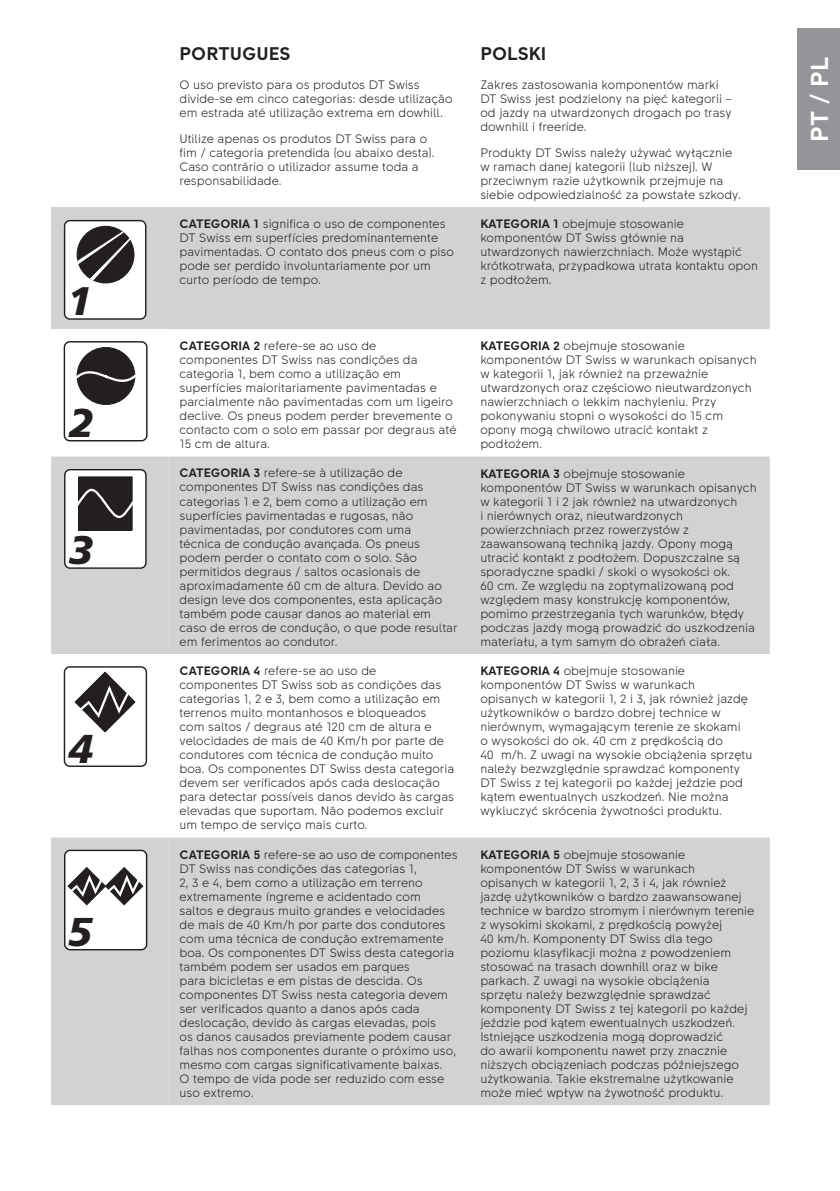
<style>
.page{position:relative;width:840px;height:1191px;background:#fff}
.page>*{position:absolute;margin:0;border:0;box-sizing:border-box;transform-origin:0 0}
.t1{font:italic 900 40.2px "Frutiger LT Std";color:#231f20}
.t2{font:italic 900 40px "Frutiger LT Std";color:#231f20}
.t3{font:italic 900 39.8px "Frutiger LT Std";color:#231f20}
.t4{font:700 24px "DT Swiss Corporate";color:#fff}
.t5{font:700 18px "DT Swiss Corporate";color:#231f20}
.t6{font:300 12px/14px "DT Swiss Corporate";color:#231f20}
.s1{font-weight:700}
</style>
<div class="page">
<div style="left:797px;top:28px;width:42px;height:142px;background:#939598"></div>
<div style="left:51px;top:207px;width:117px;height:122px;background:#d1d2d4"></div>
<div style="left:168px;top:207px;width:601px;height:122px;background:#d1d2d4"></div>
<svg style="left:51px;top:456px;width:117px;height:649px;fill:#d1d2d4"></svg>
<svg style="left:168px;top:456px;width:601px;height:649px;fill:#d1d2d4"></svg>
<div style="left:65px;top:221px;width:81px;height:98px;background:#fff;border-radius:5px"></div>
<div style="left:64px;top:220px;width:82px;height:100px;border:1px solid #231f20;border-radius:5px"></div>
<div style="left:77px;top:226px;width:57px;height:57px;background:#231f20;border-radius:50%"></div>
<div style="left:77px;top:226px;width:57px;height:57px;border:1px solid #231f20;border-radius:50%"></div>
<svg style="left:77px;top:232px;width:53px;height:48px"></svg>
<div style="left:64px;top:341px;width:83px;height:100px;border:1px solid #231f20;border-radius:5px"></div>
<div style="left:77px;top:347px;width:58px;height:57px;background:#231f20;border-radius:50%"></div>
<svg style="left:76px;top:368px;width:60px;height:17px"></svg>
<div style="left:65px;top:470px;width:81px;height:98px;background:#fff;border-radius:5px"></div>
<div style="left:64px;top:469px;width:83px;height:100px;border:1px solid #231f20;border-radius:5px"></div>
<div style="left:79px;top:477px;width:53px;height:53px;background:#231f20"></div>
<svg style="left:78px;top:487px;width:55px;height:32px"></svg>
<div style="left:64px;top:666px;width:83px;height:101px;border:1px solid #231f20;border-radius:5px"></div>
<svg style="left:75px;top:672px;width:60px;height:60px"></svg>
<div style="left:65px;top:850px;width:81px;height:99px;background:#fff;border-radius:5px"></div>
<div style="left:64px;top:849px;width:83px;height:101px;border:1px solid #231f20;border-radius:5px"></div>
<svg style="left:68px;top:867px;width:75px;height:38px"></svg>
<h3 class="t3" style="left:67px;top:278px;width:26px">1</h3>
<h2 class="t2" style="left:68px;top:399px;width:27px">2</h2>
<h3 class="t3" style="left:68px;top:527px;width:26px">3</h3>
<h1 class="t1" style="left:68px;top:724px;width:26px">4</h1>
<h1 class="t1" style="left:67px;top:907px;width:26px">5</h1>
<h3 class="t5" style="left:179px;top:42px;width:112px">PORTUGUES</h3>
<h3 class="t5" style="left:480px;top:42px;width:67px">POLSKI</h3>
<p class="t6" style="left:179px;top:78px;width:274px">O uso previsto para os produtos DT Swiss divide-se em cinco categorias: desde utilização em estrada até utilização extrema em dowhill.</p>
<p class="t6" style="left:179px;top:131px;width:256px">Utilize apenas os produtos DT Swiss para o fim / categoria pretendida (ou abaixo desta).<br>Caso contrário o utilizador assume toda a responsabilidade.</p>
<p class="t6" style="left:480px;top:78px;width:253px">Zakres zastosowania komponentów marki DT Swiss jest podzielony na pięć kategorii – od jazdy na utwardzonych drogach po trasy downhill i freeride.</p>
<p class="t6" style="left:480px;top:145px;width:262px">Produkty DT Swiss należy używać wyłącznie w ramach danej kategorii (lub niższej). W przeciwnym razie użytkownik przejmuje na siebie odpowiedzialność za powstałe szkody.</p>
<p class="t6" style="left:179px;top:216px;width:276px"><span class="s1">CATEGORIA 1</span> significa o uso de componentes DT Swiss em superfícies predominantemente pavimentadas. O contato dos pneus com o piso pode ser perdido involuntariamente por um curto período de tempo.</p>
<p class="t6" style="left:480px;top:216px;width:279px"><span class="s1">KATEGORIA 1</span> obejmuje stosowanie komponentów DT Swiss głównie na utwardzonych nawierzchniach. Może wystąpić krótkotrwała, przypadkowa utrata kontaktu opon z podłożem.</p>
<p class="t6" style="left:179px;top:338px;width:278px"><span class="s1">CATEGORIA 2</span> refere-se ao uso de componentes DT Swiss nas condições da categoria 1, bem como a utilização em superfícies maioritariamente pavimentadas e parcialmente não pavimentadas com um ligeiro declive. Os pneus podem perder brevemente o contacto com o solo em passar por degraus até 15 cm de altura.</p>
<p class="t6" style="left:480px;top:338px;width:278px"><span class="s1">KATEGORIA 2</span> obejmuje stosowanie komponentów DT Swiss w warunkach opisanych w kategorii 1, jak również na przeważnie utwardzonych oraz częściowo nieutwardzonych nawierzchniach o lekkim nachyleniu. Przy pokonywaniu stopni o wysokości do 15 cm opony mogą chwilowo utracić kontakt z podłożem.</p>
<p class="t6" style="left:179px;top:466px;width:279px"><span class="s1">CATEGORIA 3</span> refere-se à utilização de componentes DT Swiss nas condições das categorias 1 e 2, bem como a utilização em superfícies pavimentadas e rugosas, não pavimentadas, por condutores com uma<br>técnica de condução avançada. Os pneus podem perder o contato com o solo. São permitidos degraus / saltos ocasionais de aproximadamente 60 cm de altura. Devido ao design leve dos componentes, esta aplicação também pode causar danos ao material em caso de erros de condução, o que pode resultar em ferimentos ao condutor.</p>
<p class="t6" style="left:480px;top:466px;width:278px"><span class="s1">KATEGORIA 3</span> obejmuje stosowanie komponentów DT Swiss w warunkach opisanych w kategorii 1 i 2 jak również na utwardzonych<br>i nierównych oraz, nieutwardzonych powierzchniach przez rowerzystów z zaawansowaną techniką jazdy. Opony mogą utracić kontakt z podłożem. Dopuszczalne są sporadyczne spadki / skoki o wysokości ok.<br>60 cm. Ze względu na zoptymalizowaną pod względem masy konstrukcję komponentów, pomimo przestrzegania tych warunków, błędy podczas jazdy mogą prowadzić do uszkodzenia materiału, a tym samym do obrażeń ciała.</p>
<p class="t6" style="left:179px;top:663px;width:276px"><span class="s1">CATEGORIA 4</span> refere-se ao uso de componentes DT Swiss sob as condições das categorias 1, 2 e 3, bem como a utilização em terrenos muito montanhosos e bloqueados com saltos / degraus até 120 cm de altura e velocidades de mais de 40 Km/h por parte de condutores com técnica de condução muito boa. Os componentes DT Swiss desta categoria devem ser verificados após cada deslocação para detectar possíveis danos devido às cargas elevadas que suportam. Não podemos excluir um tempo de serviço mais curto.</p>
<p class="t6" style="left:480px;top:663px;width:273px"><span class="s1">KATEGORIA 4</span> obejmuje stosowanie komponentów DT Swiss w warunkach opisanych w kategorii 1, 2 i 3, jak również jazdę użytkowników o bardzo dobrej technice w nierównym, wymagającym terenie ze skokami<br>o wysokości do ok. 40 cm z prędkością do<br>40 m/h. Z uwagi na wysokie obciążenia sprzętu należy bezwzględnie sprawdzać komponenty DT Swiss z tej kategorii po każdej jeździe pod kątem ewentualnych uszkodzeń. Nie można wykluczyć skrócenia żywotności produktu.</p>
<p class="t6" style="left:179px;top:847px;width:279px"><span class="s1">CATEGORIA 5</span> refere-se ao uso de componentes DT Swiss nas condições das categorias 1,<br>2, 3 e 4, bem como a utilização em terreno extremamente íngreme e acidentado com<br>saltos e degraus muito grandes e velocidades de mais de 40 Km/h por parte dos condutores com uma técnica de condução extremamente boa. Os componentes DT Swiss desta categoria também podem ser usados em parques<br>para bicicletas e em pistas de descida. Os componentes DT Swiss nesta categoria devem ser verificados quanto a danos após cada deslocação, devido às cargas elevadas, pois<br>os danos causados previamente podem causar falhas nos componentes durante o próximo uso, mesmo com cargas significativamente baixas.<br>O tempo de vida pode ser reduzido com esse uso extremo.</p>
<p class="t6" style="left:480px;top:847px;width:275px"><span class="s1">KATEGORIA 5</span> obejmuje stosowanie komponentów DT Swiss w warunkach opisanych w kategorii 1, 2, 3 i 4, jak również jazdę użytkowników o bardzo zaawansowanej technice w bardzo stromym i nierównym terenie z wysokimi skokami, z prędkością powyżej<br>40 km/h. Komponenty DT Swiss dla tego poziomu klasyfikacji można z powodzeniem stosować na trasach downhill oraz w bike parkach. Z uwagi na wysokie obciążenia sprzętu należy bezwzględnie sprawdzać komponenty DT Swiss z tej kategorii po każdej jeździe pod kątem ewentualnych uszkodzeń.<br>Istniejące uszkodzenia mogą doprowadzić<br>do awarii komponentu nawet przy znacznie niższych obciązeniach podczas późniejszego użytkowania. Takie ekstremalne użytkowanie może mieć wpływ na żywotność produktu.</p>
<h3 class="t4" style="left:803px;top:142px;width:87px;rotate:-90deg">PT / PL</h3>
</div>
